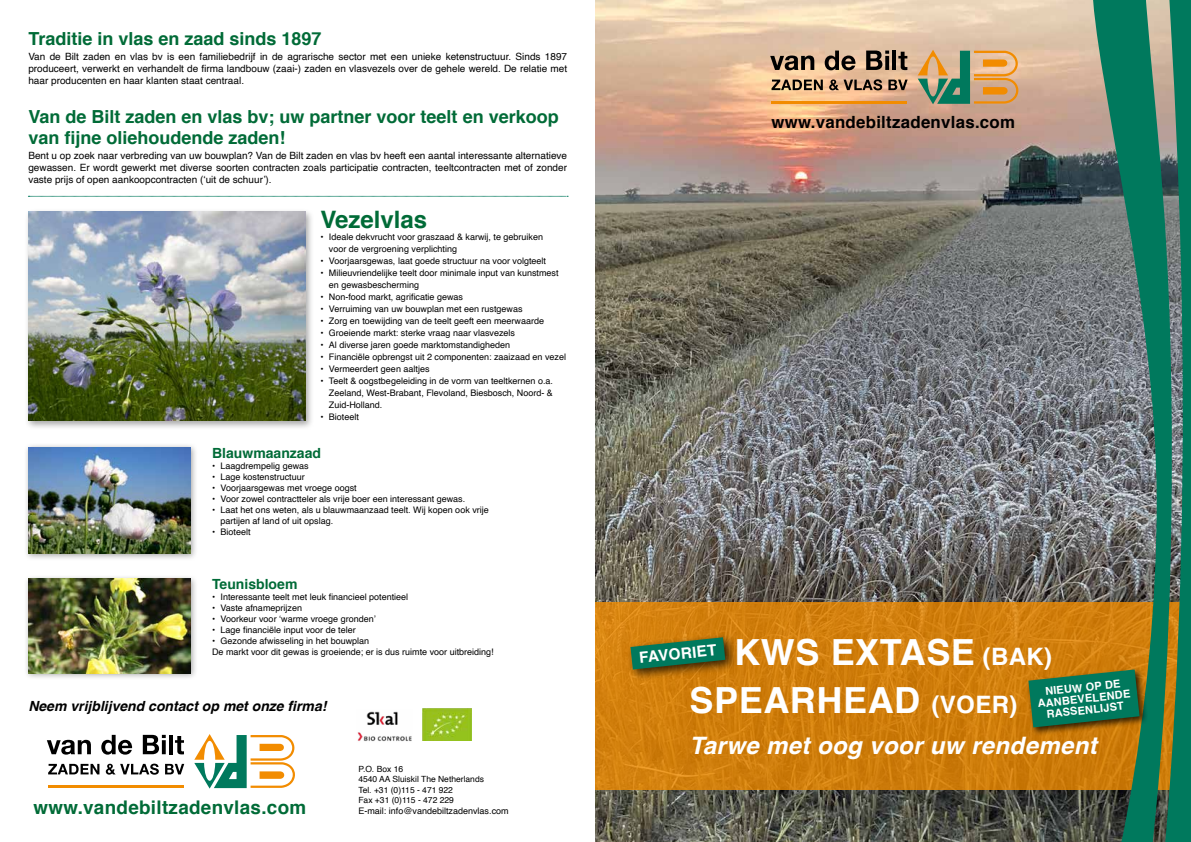
<style>
.page{position:relative;width:1191px;height:842px;background:#fff}
.page>*{position:absolute;margin:0;border:0;box-sizing:border-box;transform-origin:0 0}
.t1{font:700 36px/48px "Helvetica";letter-spacing:.015em;color:#fff}
.t2{font:italic 700 24px "Helvetica";letter-spacing:.015em;color:#fff}
.t3{font:700 24px "Helvetica";color:#006b37}
.t4{font:700 18.8px "Helvetica";letter-spacing:.015em;color:#006b37}
.t5{font:700 18px/21.6px "Helvetica";color:#006b37}
.t6{font:700 16.8px "Helvetica";letter-spacing:.015em;color:#000}
.t7{font:700 15.4px "Helvetica";color:#fff}
.t8{font:italic 700 14px "Helvetica";color:#000}
.t9{font:700 14px "Helvetica";color:#006b37}
.t10{font:700 11px/11.2px "Helvetica";color:#fff;text-align:center}
.t11{font:10px/12px "Helvetica";color:#000;text-align:justify}
.t12{font:9px/12px "Helvetica";color:#000}
.t13{font:8.5px/10.2px "Helvetica";color:#000}
.s1{font-size:24px}
</style>
<div class="page">
<img style="left:595px;top:0;width:453px;height:842px">
<hr style="left:771px;top:101px;width:135px;height:3px;background:#f28c00">
<svg style="left:917px;top:50px;width:101px;height:54px;background:#b2a171"></svg>
<svg style="left:770px;top:56px;width:44px;height:14px"></svg>
<svg style="left:824px;top:51px;width:31px;height:19px"></svg>
<svg style="left:866px;top:51px;width:23px;height:19px"></svg>
<hr style="left:892px;top:51px;width:4px;height:19px;background:#000">
<svg style="left:898px;top:52px;width:9px;height:18px"></svg>
<svg style="left:771px;top:80px;width:52px;height:10px"></svg>
<svg style="left:829px;top:79px;width:53px;height:11px"></svg>
<svg style="left:888px;top:80px;width:19px;height:10px"></svg>
<svg style="left:595px;top:603px;width:453px;height:187px;background:#d17e0c"></svg>
<svg style="left:1174px;top:0;width:17px;height:842px;background:#227a64"></svg>
<svg style="left:1048px;top:0;width:126px;height:842px;background:#6c7d65"></svg>
<hr style="left:48px;top:786px;width:135px;height:2px;background:#f28c00">
<svg style="left:194px;top:734px;width:101px;height:55px"></svg>
<svg style="left:47px;top:740px;width:44px;height:15px"></svg>
<svg style="left:101px;top:735px;width:31px;height:20px"></svg>
<svg style="left:143px;top:735px;width:23px;height:19px"></svg>
<hr style="left:169px;top:735px;width:4px;height:19px;background:#000">
<svg style="left:175px;top:736px;width:9px;height:18px"></svg>
<svg style="left:48px;top:764px;width:51px;height:10px"></svg>
<svg style="left:106px;top:764px;width:53px;height:11px"></svg>
<svg style="left:165px;top:764px;width:19px;height:10px"></svg>
<svg style="left:28px;top:196px;width:540px;height:1px"></svg>
<div style="left:24px;top:208px;width:290px;height:222px;background:#000;opacity:.35"></div>
<img style="left:28px;top:212px;width:277px;height:209px">
<div style="left:24px;top:443px;width:174px;height:118px;background:#000;opacity:.35"></div>
<img style="left:28px;top:447px;width:162px;height:106px">
<div style="left:24px;top:574px;width:174px;height:107px;background:#000;opacity:.35"></div>
<img style="left:28px;top:579px;width:162px;height:94px">
<div style="left:626px;top:633px;width:111px;height:49px;background:#000;opacity:.75"></div>
<svg style="left:630px;top:637px;width:95px;height:32px;background:#327243"></svg>
<div style="left:1025px;top:667px;width:123px;height:69px;background:#000;opacity:.75"></div>
<svg style="left:1028px;top:669px;width:111px;height:58px;background:#24744a"></svg>
<img style="left:357px;top:711px;width:55px;height:30px">
<img style="left:422px;top:709px;width:50px;height:31px">
<h3 class="t5" style="left:28px;top:28px;width:295px">Traditie in vlas en zaad sinds 1897</h3>
<p class="t11" style="left:28px;top:51px;width:540px">Van de Bilt zaden en vlas bv is een familiebedrijf in de agrarische sector met een unieke ketenstructuur. Sinds 1897 produceert, verwerkt en verhandelt de firma landbouw (zaai-) zaden en vlasvezels over de gehele wereld. De relatie met haar producenten en haar klanten staat centraal.</p>
<h3 class="t5" style="left:28px;top:106px;width:532px">Van de Bilt zaden en vlas bv; uw partner voor teelt en verkoop van fijne oliehoudende zaden!</h3>
<p class="t11" style="left:28px;top:150px;width:540px">Bent u op zoek naar verbreding van uw bouwplan? Van de Bilt zaden en vlas bv heeft een aantal interessante alternatieve gewassen. Er wordt gewerkt met diverse soorten contracten zoals participatie contracten, teeltcontracten met of zonder vaste prijs of open aankoopcontracten (‘uit de schuur’).</p>
<h2 class="t3" style="left:320px;top:200px;width:108px">Vezelvlas</h2>
<p class="t12" style="left:329px;top:231px;width:216px;text-indent:-9px">• Ideale dekvrucht voor graszaad &amp; karwij, te gebruiken voor de vergroening verplichting</p>
<p class="t12" style="left:320px;top:255px;width:227px">• Voorjaarsgewas, laat goede structuur na voor volgteelt</p>
<p class="t12" style="left:329px;top:267px;width:231px;text-indent:-9px">• Milieuvriendelijke teelt door minimale input van kunstmest en gewasbescherming</p>
<p class="t12" style="left:320px;top:291px;width:144px">• Non-food markt, agrificatie gewas</p>
<p class="t12" style="left:320px;top:303px;width:204px">• Verruiming van uw bouwplan met een rustgewas</p>
<p class="t12" style="left:320px;top:315px;width:225px">• Zorg en toewijding van de teelt geeft een meerwaarde</p>
<p class="t12" style="left:320px;top:327px;width:196px">• Groeiende markt: sterke vraag naar vlasvezels</p>
<p class="t12" style="left:320px;top:339px;width:191px">• Al diverse jaren goede marktomstandigheden</p>
<p class="t12" style="left:320px;top:351px;width:247px">• Financiële opbrengst uit 2 componenten: zaaizaad en vezel</p>
<p class="t12" style="left:320px;top:363px;width:111px">• Vermeerdert geen aaltjes</p>
<p class="t12" style="left:329px;top:375px;width:226px;text-align:justify;text-indent:-9px">• Teelt &amp; oogstbegeleiding in de vorm van teeltkernen o.a.<br>Zeeland, West-Brabant, Flevoland, Biesbosch, Noord- &amp; Zuid-Holland.</p>
<p class="t12" style="left:320px;top:411px;width:40px">• Bioteelt</p>
<h3 class="t9" style="left:212px;top:442px;width:110px">Blauwmaanzaad</h3>
<p class="t12" style="left:212px;top:460px;width:98px">• Laagdrempelig gewas</p>
<p class="t12" style="left:212px;top:471px;width:94px">• Lage kostenstructuur</p>
<p class="t12" style="left:212px;top:482px;width:146px">• Voorjaarsgewas met vroege oogst</p>
<p class="t12" style="left:212px;top:493px;width:255px">• Voor zowel contractteler als vrije boer een interessant gewas.</p>
<p class="t12" style="left:221px;top:504px;width:270px;line-height:11px;text-indent:-9px">• Laat het ons weten, als u blauwmaanzaad teelt. Wij kopen ook vrije partijen af land of uit opslag.</p>
<p class="t12" style="left:212px;top:526px;width:40px">• Bioteelt</p>
<h3 class="t9" style="left:212px;top:573px;width:87px">Teunisbloem</h3>
<p class="t12" style="left:212px;top:591px;width:198px">• Interessante teelt met leuk financieel potentieel</p>
<p class="t12" style="left:212px;top:602px;width:91px">• Vaste afnameprijzen</p>
<p class="t12" style="left:212px;top:613px;width:165px">• Voorkeur voor ‘warme vroege gronden’</p>
<p class="t12" style="left:212px;top:624px;width:145px">• Lage financiële input voor de teler</p>
<p class="t12" style="left:212px;top:636px;width:283px;line-height:11px">• Gezonde afwisseling in het bouwplan<br>De markt voor dit gewas is groeiende; er is dus ruimte voor uitbreiding!</p>
<h3 class="t8" style="left:28px;top:694px;width:299px">Neem vrijblijvend contact op met onze firma!</h3>
<h3 class="t4" style="left:33px;top:792px;width:274px">www.vandebiltzadenvlas.com</h3>
<p class="t13" style="left:358px;top:764px;width:127px">P.O. Box 16<br>4540 AA Sluiskil The Netherlands<br>Tel. +31 (0)115 - 471 922<br>Fax +31 (0)115 - 472 229</p>
<p class="t12" style="left:358px;top:805px;width:152px">E-mail: info@vandebiltzadenvlas.com</p>
<h3 class="t6" style="left:771px;top:109px;width:245px">www.vandebiltzadenvlas.com</h3>
<h1 class="t1" style="left:689px;top:629px;width:364px;text-indent:45px">KWS EXTASE <span class="s1">(BAK)<br></span>SPEARHEAD <span class="s1">(VOER)</span></h1>
<h2 class="t2" style="left:689px;top:726px;width:409px">Tarwe met oog voor uw rendement</h2>
<h3 class="t7" style="left:638px;top:645px;width:79px;rotate:-6deg">FAVORIET</h3>
<p class="t10" style="left:1036px;top:687px;width:94px;rotate:-6deg">NIEUW OP DE<br>AANBEVELENDE<br>RASSENLIJST</p>
</div>
